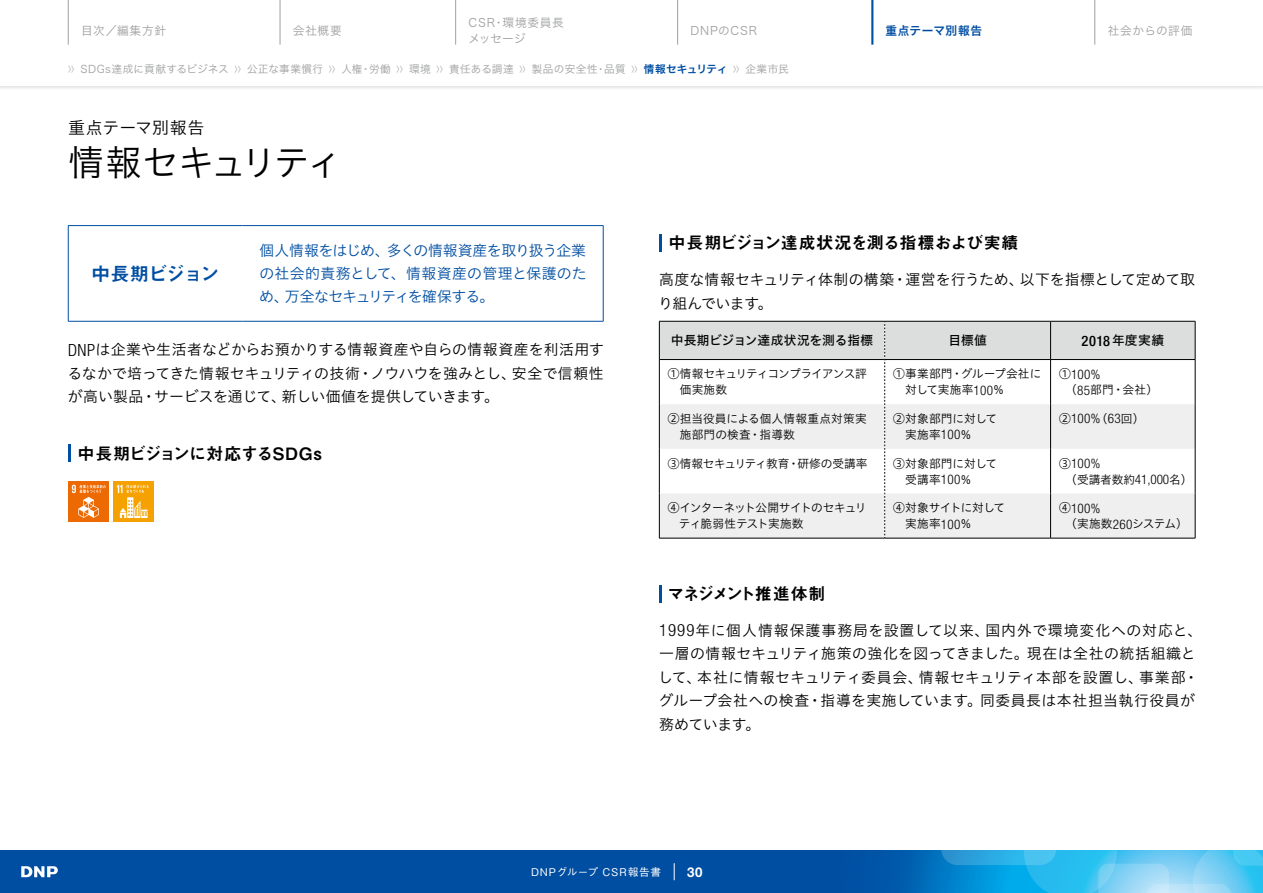
<style>
.page{position:relative;width:1263px;height:893px;background:#fff}
.page>*{position:absolute;margin:0;border:0;box-sizing:border-box;transform-origin:0 0}
.t1{font:36.15px "Hiragino UD Sans Std N W3";letter-spacing:-.08em;color:#000}
.t2{font:19.2px "Midashi Go Pr 6 MB31";letter-spacing:-.05em;color:#004ea2}
.t3{font:16.95px "Midashi Go Pr 6 MB31";letter-spacing:-.04em;color:#000}
.t4{font:16.95px "Midashi Go Pr 6 MB31";letter-spacing:-.015em;color:#000}
.t5{font:16.95px "Midashi Go Pr 6 MB31";letter-spacing:-.11em;color:#000}
.t6{font:16.95px "Hiragino UD Sans Std N W3";letter-spacing:.01em;color:#000}
.t7{font:14.85px/23.4px "Hiragino UD Sans Std N W3";letter-spacing:.015em;color:#000;text-align:justify}
.t8{font:14.85px/23.4px "Hiragino UD Sans Std N W3";letter-spacing:-.03em;color:#004ea2;text-align:justify}
.t9{font:14.85px/23.4px "Hiragino UD Sans Std N W3";letter-spacing:-.015em;color:#000}
.t10{font:500 condensed 14.4px "Helvetica Neue LT Std";color:#000}
.t11{font:700 13.5px "Helvetica Neue LT Std";color:#fff}
.t12{font:300 condensed 13.2px "Helvetica Neue LT Std";letter-spacing:.02em;color:#000}
.t13{font:12.75px "Hiragino UD Sans Std N W5";letter-spacing:-.01em;color:#000}
.t14{font:11.7px/15.9px "Hiragino UD Sans Std N W3";letter-spacing:-.01em;color:#000}
.t15{font:11.7px/15.9px "Hiragino UD Sans Std N W3";letter-spacing:.02em;color:#000}
.t16{font:11.7px/15.9px "Hira Kaku Pro W3";letter-spacing:.06em;color:#9fa0a0}
.t17{font:11.7px/15.9px "Hiragino UD Sans Std N W3";letter-spacing:-.045em;color:#000}
.t18{font:11.7px/15.9px "Hiragino UD Sans Std N W3";letter-spacing:.015em;color:#000}
.t19{font:11.7px/15.9px "Hiragino UD Sans Std N W3";letter-spacing:-.055em;color:#000}
.t20{font:11.7px "Hira Kaku Pro W6";letter-spacing:.055em;color:#004ea2}
.t21{font:10.65px "Hira Kaku Pro W3";letter-spacing:.04em;color:#9fa0a0}
.t22{font:500 10.65px "Gothic BBB Pr 6";letter-spacing:.07em;color:#fff}
.s1{font-size:7.5px}
.s2{font-family:"Hira Kaku Pro W6";color:#004ea2}
.s3{font-family:"Helvetica Neue LT Std";font-weight:300;font-stretch:condensed;font-size:16.8px}
.s4{font-family:"Hiragino UD Sans Std N W5";font-weight:400;font-stretch:normal;font-size:12.75px}
.s5{font-family:"Helvetica Neue LT Std";font-weight:300;font-stretch:condensed;font-size:13.2px}
.s6{font-family:"Hiragino UD Sans Std N W3";font-weight:400;font-stretch:normal;font-size:11.7px}
</style>
<div class="page">
<div style="left:0;top:850px;width:1263px;height:43px;background:#004ea2"></div>
<svg style="left:941px;top:850px;width:322px;height:43px"></svg>
<div style="left:0;top:0;width:1263px;height:91px;background:#000;opacity:.15"></div>
<div style="left:0;top:0;width:1263px;height:85px;background:#fff"></div>
<svg style="left:21px;top:866px;width:37px;height:11px"></svg>
<svg style="left:674px;top:863px;width:1px;height:17px"></svg>
<hr style="left:68px;top:0;width:1px;height:45px;background:#9fa0a0">
<hr style="left:280px;top:0;width:1px;height:45px;background:#9fa0a0">
<hr style="left:677px;top:0;width:1px;height:45px;background:#9fa0a0">
<hr style="left:871px;top:0;width:2px;height:45px;background:#004ea2">
<hr style="left:1094px;top:0;width:1px;height:45px;background:#9fa0a0">
<hr style="left:455px;top:0;width:1px;height:45px;background:#9fa0a0">
<svg style="left:68px;top:445px;width:2px;height:17px"></svg>
<div style="left:68px;top:481px;width:41px;height:41px;background:#ed6a02"></div>
<svg style="left:72px;top:485px;width:34px;height:33px"></svg>
<div style="left:113px;top:481px;width:41px;height:41px;background:#f5a200"></div>
<svg style="left:117px;top:485px;width:32px;height:33px"></svg>
<svg style="left:659px;top:234px;width:2px;height:17px"></svg>
<hr style="left:1195px;top:321px;width:1px;height:38px;background:#000">
<hr style="left:1195px;top:360px;width:1px;height:44px;background:#000">
<hr style="left:1195px;top:404px;width:1px;height:45px;background:#000">
<hr style="left:1195px;top:449px;width:1px;height:44px;background:#000">
<hr style="left:1195px;top:493px;width:1px;height:45px;background:#000">
<hr style="left:659px;top:538px;width:226px;height:1px;background:#000">
<hr style="left:885px;top:538px;width:165px;height:1px;background:#000">
<hr style="left:1050px;top:538px;width:145px;height:1px;background:#000">
<svg style="left:659px;top:321px;width:536px;height:217px"></svg>
<svg style="left:659px;top:585px;width:2px;height:17px"></svg>
<hr style="left:68px;top:225px;width:175px;height:1px;background:#004ea2">
<hr style="left:68px;top:226px;width:1px;height:95px;background:#004ea2">
<hr style="left:243px;top:225px;width:360px;height:1px;background:#004ea2">
<hr style="left:603px;top:226px;width:1px;height:95px;background:#004ea2">
<hr style="left:68px;top:321px;width:175px;height:1px;background:#004ea2">
<hr style="left:243px;top:321px;width:360px;height:1px;background:#004ea2">
<p class="t16" style="left:469px;top:14px;width:97px">CSR・環境委員長メッセージ</p>
<p class="t21" style="left:68px;top:59px;width:722px"><span class="s1">〉〉</span> SDGs達成に貢献するビジネス <span class="s1">〉〉</span> 公正な事業慣行 <span class="s1">〉〉</span> 人権・労働 <span class="s1">〉〉</span> 環境 <span class="s1">〉〉</span> 責任ある調達 <span class="s1">〉〉</span> 製品の安全性・品質 <span class="s1">〉〉</span> <span class="s2">情報セキュリティ</span> <span class="s1">〉〉</span> 企業市民</p>
<p class="t16" style="left:81px;top:22px;width:86px">目次／編集方針</p>
<p class="t16" style="left:293px;top:22px;width:50px">会社概要</p>
<p class="t16" style="left:691px;top:22px;width:68px">DNPのCSR</p>
<p class="t20" style="left:885px;top:20px;width:98px">重点テーマ別報告</p>
<p class="t16" style="left:1108px;top:22px;width:86px">社会からの評価</p>
<p class="t6" style="left:68px;top:115px;width:138px">重点テーマ別報告</p>
<h1 class="t1" style="left:68px;top:135px;width:276px">情報セキュリティ</h1>
<p class="t2" style="left:91px;top:258px;width:130px">中長期ビジョン</p>
<p class="t8" style="left:259px;top:238px;width:329px">個人情報をはじめ、多くの情報資産を取り扱う企業の社会的責務として、情報資産の管理と保護のため、万全なセキュリティを確保する。</p>
<p class="t7" style="left:67px;top:337px;width:538px"><span class="s3">DNP</span>は企業や生活者などからお預かりする情報資産や自らの情報資産を利活用するなかで培ってきた情報セキュリティの技術・ノウハウを強みとし、安全で信頼性が高い製品・サービスを通じて、新しい価値を提供していきます。</p>
<p class="t4" style="left:78px;top:440px;width:246px">中長期ビジョンに対応するSDGs</p>
<p class="t3" style="left:669px;top:229px;width:351px">中長期ビジョン達成状況を測る指標および実績</p>
<p class="t9" style="left:658px;top:267px;width:538px">高度な情報セキュリティ体制の構築・運営を行うため、以下を指標として定めて取り組んでいます。</p>
<p class="t13" style="left:671px;top:331px;width:204px">中長期ビジョン達成状況を測る指標</p>
<p class="t13" style="left:948px;top:331px;width:40px">目標値</p>
<p class="t10" style="left:1081px;top:332px;width:84px">2018<span class="s4">年度実績</span></p>
<p class="t19" style="left:680px;top:365px;width:189px;text-indent:-12px">①情報セキュリティコンプライアンス評価実施数</p>
<p class="t18" style="left:905px;top:365px;width:138px;text-indent:-12px">①事業部門・グループ会社に対して実施率<span class="s5">100</span>％</p>
<p class="t12" style="left:1059px;top:366px;width:43px"><span class="s6">①</span> 100%</p>
<p class="t14" style="left:1065px;top:381px;width:94px">（<span class="s5">85</span>部門・会社）</p>
<p class="t15" style="left:680px;top:410px;width:189px;text-indent:-12px">②担当役員による個人情報重点対策実施部門の検査・指導数</p>
<p class="t15" style="left:905px;top:410px;width:93px;text-indent:-12px">②対象部門に対して実施率<span class="s5">100</span>％</p>
<p class="t12" style="left:1059px;top:411px;width:87px"><span class="s6">②</span> 100%<span class="s6">（</span>63<span class="s6">回）</span></p>
<p class="t14" style="left:668px;top:455px;width:201px">③情報セキュリティ教育・研修の受講率</p>
<p class="t15" style="left:905px;top:455px;width:93px;text-indent:-12px">③対象部門に対して受講率<span class="s5">100</span>％</p>
<p class="t12" style="left:1059px;top:456px;width:43px"><span class="s6">③</span> 100%</p>
<p class="t14" style="left:1065px;top:471px;width:129px">（受講者数約<span class="s5">41,000</span>名）</p>
<p class="t17" style="left:679px;top:499px;width:189px;text-indent:-11px">④インターネット公開サイトのセキュリティ脆弱性テスト実施数</p>
<p class="t14" style="left:905px;top:499px;width:102px;text-indent:-12px">④対象サイトに対して実施率<span class="s5">100</span>％</p>
<p class="t12" style="left:1059px;top:500px;width:43px"><span class="s6">④</span> 100%</p>
<p class="t14" style="left:1065px;top:515px;width:124px">（実施数<span class="s5">260</span>システム）</p>
<p class="t5" style="left:667px;top:580px;width:160px">マネジメント推進体制</p>
<p class="t7" style="left:658px;top:618px;width:546px;text-align:left"><span class="s3">1999</span>年に個人情報保護事務局を設置して以来、国内外で環境変化への対応と、一層の情報セキュリティ施策の強化を図ってきました。現在は全社の統括組織として、本社に情報セキュリティ委員会、情報セキュリティ本部を設置し、事業部・グループ会社への検査・指導を実施しています。同委員長は本社担当執行役員が務めています。</p>
<p class="t22" style="left:531px;top:863px;width:132px">DNPグループ CSR報告書</p>
<p class="t11" style="left:687px;top:863px;width:17px">30</p>
</div>
